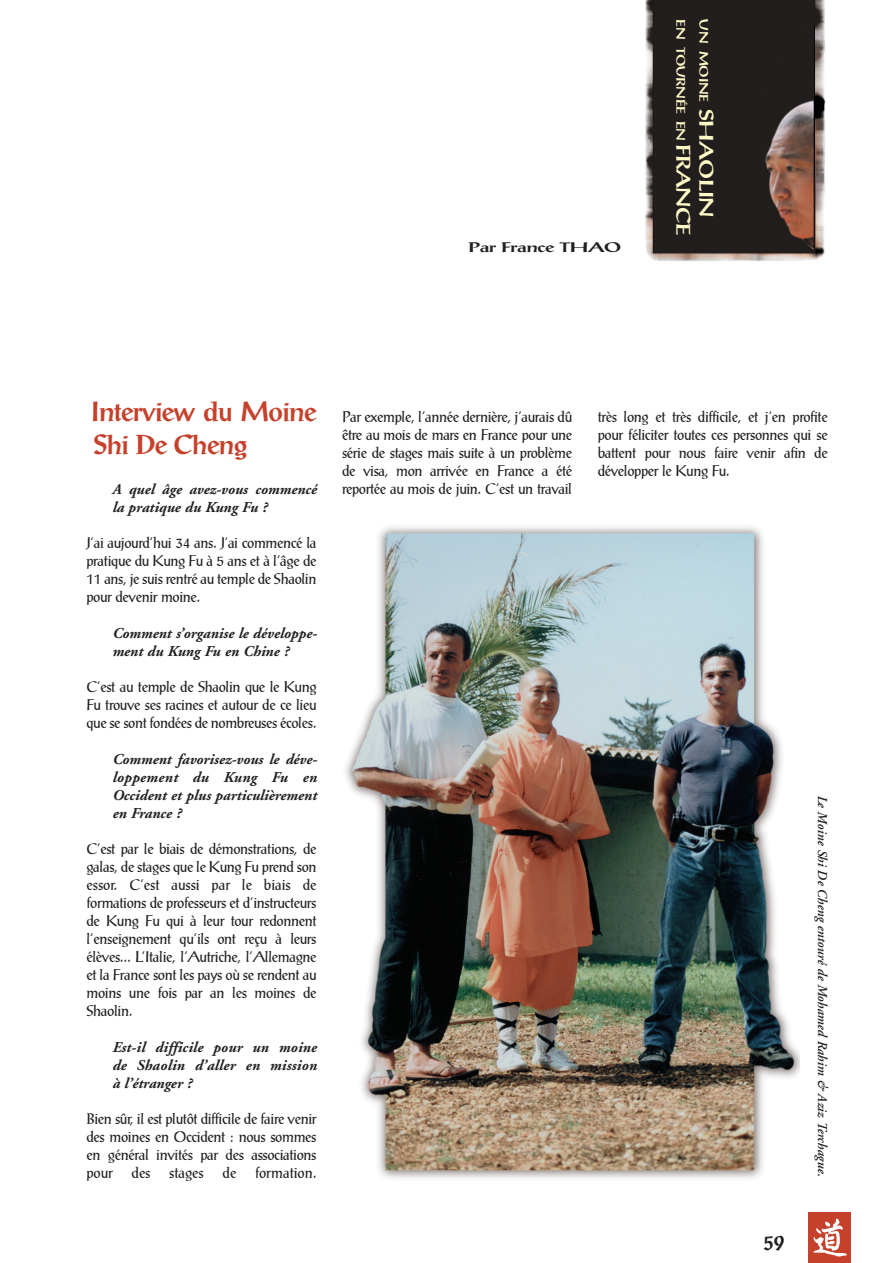
<style>
.page{position:relative;width:893px;height:1263px;background:#fff}
.page>*{position:absolute;margin:0;border:0;box-sizing:border-box;transform-origin:0 0}
.t1{font:700 27px/32.4px "Post Antiqua";letter-spacing:-.025em;color:#c6412c}
.t2{font:700 21px "Post Antiqua";color:#231f20}
.t3{font:15px/18px "Post Antiqua";letter-spacing:-.025em;color:#231f20;text-align:justify}
.t4{font:italic 700 15px/18px "Adobe Garamond";color:#231f20}
.t5{font:italic 600 13.5px "Adobe Garamond";color:#231f20}
.t6{font:700 13.5px "Post Antiqua";letter-spacing:-.025em;color:#231f20;scale:1.5 1}
.t7{font:700 12px/23.1px "Post Antiqua";letter-spacing:-.025em;color:#fffac7;scale:1.2 1}
.s1{font-size:19.2px}
</style>
<div class="page">
<img style="left:345px;top:0;width:506px;height:1263px">
<p class="t6" style="left:468px;top:242px;width:104px">Par France THAO</p>
<p class="t7" style="left:714px;top:19px;width:182px;rotate:90deg">UN MOINE <span class="s1">SHAOLIN<br></span>EN TOURNÉE EN <span class="s1">FRANCE</span></p>
<h1 class="t1" style="left:91px;top:398px;width:227px">Interview du Moine<br>Shi De Cheng</h1>
<p class="t4" style="left:112px;top:482px;width:206px">A quel âge avez-vous commencé la pratique du Kung Fu ?</p>
<p class="t3" style="left:86px;top:535px;width:231px">J’ai aujourd’hui 34 ans. J’ai commencé la pratique du Kung Fu à 5 ans et à l’âge de 11 ans, je suis rentré au temple de Shaolin pour devenir moine.</p>
<p class="t4" style="left:112px;top:626px;width:205px">Comment s’organise le développe&shy;ment du Kung Fu en Chine ?</p>
<p class="t3" style="left:86px;top:679px;width:232px">C’est au temple de Shaolin que le Kung Fu trouve ses racines et autour de ce lieu que se sont fondées de nombreuses écoles.</p>
<p class="t4" style="left:112px;top:752px;width:206px;text-align:justify">Comment favorisez-vous le déve&shy;loppement du Kung Fu en Occident et plus particulièrement en France ?</p>
<p class="t3" style="left:86px;top:841px;width:232px">C’est par le biais de démonstrations, de galas, de stages que le Kung Fu prend son essor. C’est aussi par le biais de formations de professeurs et d’instructeurs de Kung Fu qui à leur tour redonnent l’enseignement qu’ils ont reçu à leurs élèves... L’Italie, l’Autriche, l’Allemagne et la France sont les pays où se rendent au moins une fois par an les moines de Shaolin.</p>
<p class="t4" style="left:112px;top:1040px;width:206px;text-align:justify">Est-il difficile pour un moine de Shaolin d’aller en mission à l’étranger ?</p>
<p class="t3" style="left:86px;top:1111px;width:232px">Bien sûr, il est plutôt difficile de faire venir des moines en Occident : nous sommes en général invités par des associations pour des stages de formation.</p>
<p class="t3" style="left:342px;top:409px;width:232px">Par exemple, l’année dernière, j’aurais dû être au mois de mars en France pour une série de stages mais suite à un problème de visa, mon arrivée en France a été reportée au mois de juin. C’est un travail</p>
<p class="t3" style="left:598px;top:409px;width:232px">très long et très difficile, et j’en profite pour féliciter toutes ces personnes qui se battent pour nous faire venir afin de développer le Kung Fu.</p>
<h2 class="t2" style="left:763px;top:1234px;width:23px">59</h2>
<p class="t5" style="left:828px;top:795px;width:383px;rotate:90deg">Le Moine Shi De Cheng entouré de Mohamed Rahim &amp; Aziz Terchague.</p>
</div>
